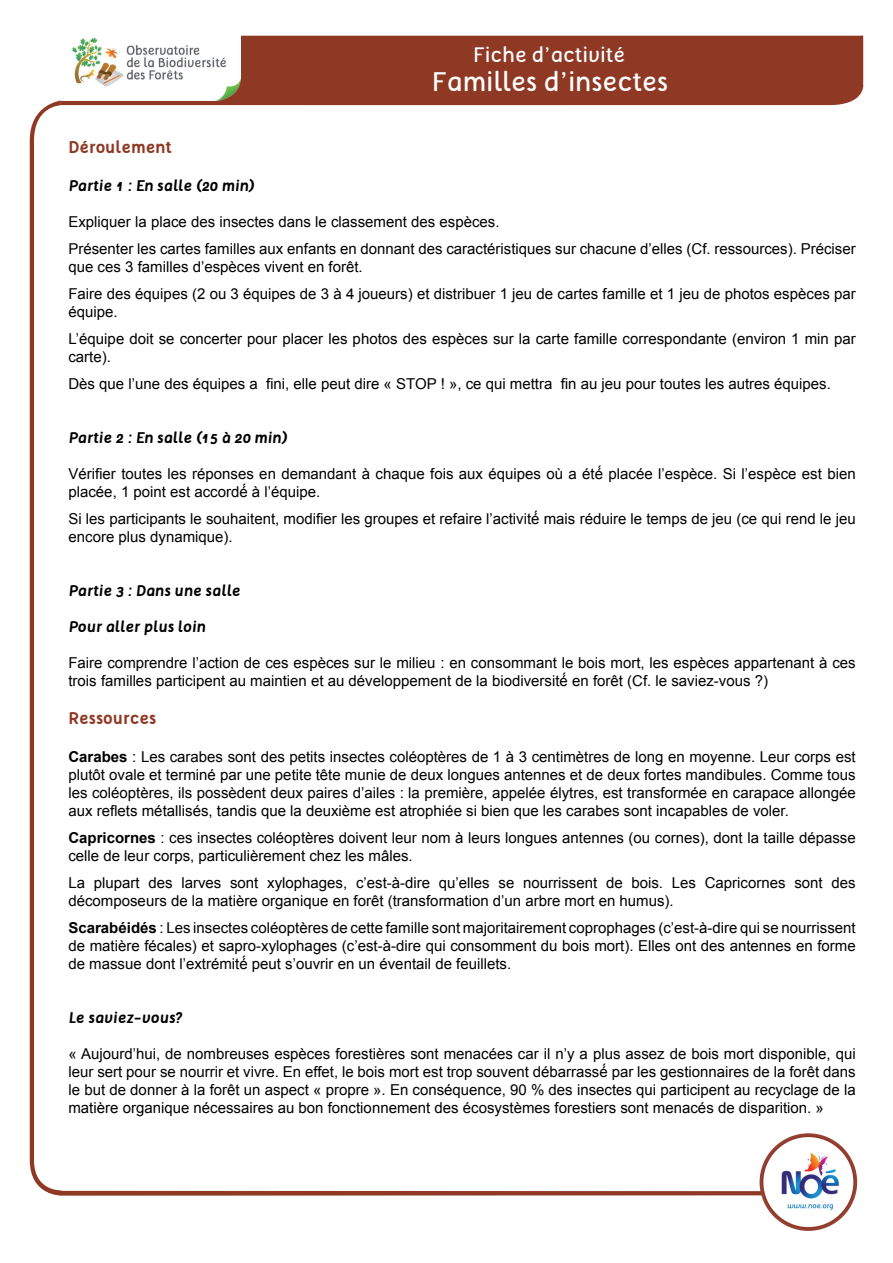
<style>
.page{position:relative;width:893px;height:1263px;background:#fff}
.page>*{position:absolute;margin:0;border:0;box-sizing:border-box;transform-origin:0 0}
.t1{font:27px "Tellural";color:#fff}
.t2{font:21px "Tellural";color:#fff}
.t3{font:700 16.5px "Tellural";color:#8f3925}
.t4{font:15px/18px "Arial";color:#000}
.t5{font:italic 700 15px "Tellural";color:#000}
.s1{font-weight:700}
</style>
<div class="page">
<div style="left:59px;top:35px;width:805px;height:71px;background:#8f3925"></div>
<img style="left:60px;top:35px;width:180px;height:65px">
<div style="left:61px;top:1191px;width:705px;height:5px;background:#8f3925"></div>
<svg style="left:760px;top:1133px;width:97px;height:98px"></svg>
<div style="left:763px;top:1136px;width:91px;height:92px;background:#fff;border-radius:50%"></div>
<img style="left:773px;top:1145px;width:75px;height:75px">
<div style="left:762px;top:1135px;width:93px;height:93px;border:2px solid #8f3925;border-radius:50%"></div>
<svg style="left:30px;top:101px;width:32px;height:1095px"></svg>
<h2 class="t2" style="left:473px;top:43px;width:153px">Fiche d’activité</h2>
<h1 class="t1" style="left:432px;top:67px;width:238px">Familles d’insectes</h1>
<p class="t3" style="left:68px;top:138px;width:105px">Déroulement</p>
<p class="t5" style="left:68px;top:177px;width:187px">Partie 1 : En salle (20 min)</p>
<p class="t4" style="left:68px;top:208px;width:789px;line-height:27px">Expliquer la place des insectes dans le classement des espèces.<br>Présenter les cartes familles aux enfants en donnant des caractéristiques sur chacune d’elles (Cf. ressources). Préciser</p>
<p class="t4" style="left:68px;top:253px;width:789px;line-height:27px">que ces 3 familles d’espèces vivent en forêt.<br>Faire des équipes (2 ou 3 équipes de 3 à 4 joueurs) et distribuer 1 jeu de cartes famille et 1 jeu de photos espèces par</p>
<p class="t4" style="left:68px;top:298px;width:789px;line-height:27px">équipe.<br>L’équipe doit se concerter pour placer les photos des espèces sur la carte famille correspondante (environ 1 min par</p>
<p class="t4" style="left:68px;top:343px;width:764px;line-height:27px">carte).<br>Dès que l’une des équipes a fini, elle peut dire « STOP ! », ce qui mettra fin au jeu pour toutes les autres équipes.</p>
<p class="t5" style="left:68px;top:429px;width:220px">Partie 2 : En salle (15 à 20 min)</p>
<p class="t4" style="left:68px;top:465px;width:789px">Vérifier toutes les réponses en demandant à chaque fois aux équipes où a été́ placée l’espèce. Si l’espèce est bien placée, 1 point est accordé́ à l’équipe.</p>
<p class="t4" style="left:68px;top:510px;width:789px">Si les participants le souhaitent, modifier les groupes et refaire l’activité́ mais réduire le temps de jeu (ce qui rend le jeu encore plus dynamique).</p>
<p class="t5" style="left:68px;top:582px;width:173px">Partie 3 : Dans une salle</p>
<p class="t5" style="left:68px;top:618px;width:139px">Pour aller plus loin</p>
<p class="t4" style="left:68px;top:654px;width:789px">Faire comprendre l’action de ces espèces sur le milieu : en consommant le bois mort, les espèces appartenant à ces trois familles participent au maintien et au développement de la biodiversité́ en forêt (Cf. le saviez-vous ?)</p>
<p class="t3" style="left:68px;top:709px;width:89px">Ressources</p>
<p class="t4" style="left:68px;top:747px;width:789px;text-align:justify"><span class="s1">Carabes</span> : Les carabes sont des petits insectes coléoptères de 1 à 3 centimètres de long en moyenne. Leur corps est plutôt ovale et terminé par une petite tête munie de deux longues antennes et de deux fortes mandibules. Comme tous les coléoptères, ils possèdent deux paires d’ailes : la première, appelée élytres, est transformée en carapace allongée aux reflets métallisés, tandis que la deuxième est atrophiée si bien que les carabes sont incapables de voler.</p>
<p class="t4" style="left:68px;top:828px;width:789px"><span class="s1">Capricornes</span> : ces insectes coléoptères doivent leur nom à leurs longues antennes (ou cornes), dont la taille dépasse celle de leur corps, particulièrement chez les mâles.</p>
<p class="t4" style="left:68px;top:873px;width:789px">La plupart des larves sont xylophages, c’est-à-dire qu’elles se nourrissent de bois. Les Capricornes sont des décomposeurs de la matière organique en forêt (transformation d’un arbre mort en humus).</p>
<p class="t4" style="left:68px;top:918px;width:789px;text-align:justify"><span class="s1">Scarabéidés</span> : Les insectes coléoptères de cette famille sont majoritairement coprophages (c’est-à-dire qui se nourrissent de matière fécales) et sapro-xylophages (c’est-à-dire qui consomment du bois mort). Elles ont des antennes en forme de massue dont l’extrémité́ peut s’ouvrir en un éventail de feuillets.</p>
<p class="t5" style="left:68px;top:1009px;width:115px">Le saviez-vous?</p>
<p class="t4" style="left:68px;top:1044px;width:789px;text-align:justify">« Aujourd’hui, de nombreuses espèces forestières sont menacées car il n’y a plus assez de bois mort disponible, qui leur sert pour se nourrir et vivre. En effet, le bois mort est trop souvent débarrassé́ par les gestionnaires de la forêt dans le but de donner à la forêt un aspect « propre ». En conséquence, 90 % des insectes qui participent au recyclage de la matière organique nécessaires au bon fonctionnement des écosystèmes forestiers sont menacés de disparition. »</p>
</div>
